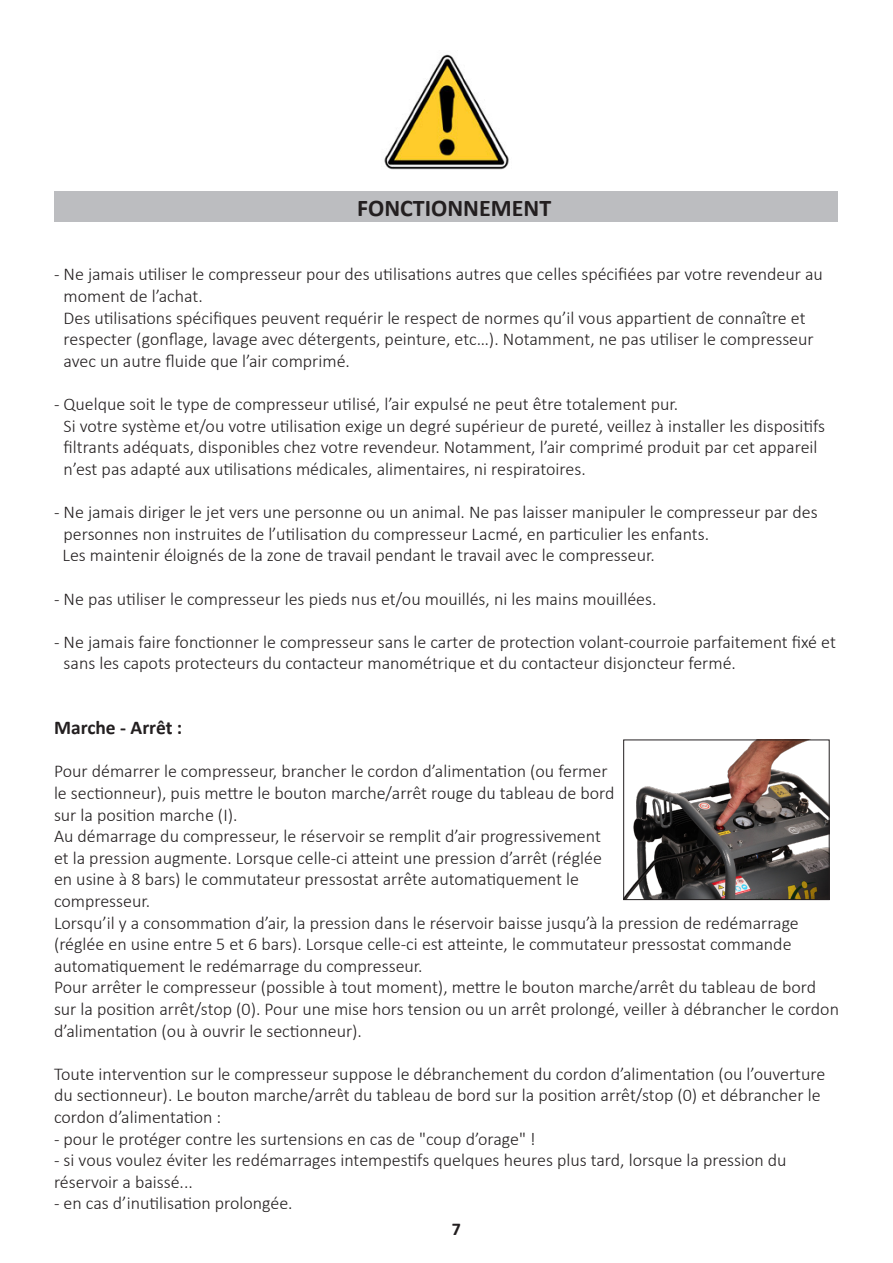
<style>
.page{position:relative;width:893px;height:1263px;background:#fff}
.page>*{position:absolute;margin:0;border:0;box-sizing:border-box;transform-origin:0 0}
.Sous_titre{font:700 24px "Calibri";color:#231f20}
.Sous_titre-2{font:700 19.5px "Calibri";color:#231f20}
.Texte{font:300 18px/21.6px "Calibri";color:#231f20}
.t1{font:700 18px "Calibri";color:#231f20}
.s1{color:#fff}
</style>
<div class="page">
<img style="left:384px;top:54px;width:125px;height:116px">
<div style="left:54px;top:192px;width:783px;height:30px;background:#bcbdc0"></div>
<img style="left:625px;top:742px;width:202px;height:156px">
<div style="left:623px;top:740px;width:206px;height:160px;border:1px solid #231f20"></div>
<p class="Sous_titre" style="left:357px;top:192px;width:195px">FONCTIONNEMENT</p>
<p class="Texte" style="left:64px;top:263px;width:761px;text-indent:-10px">- Ne jamais utiliser le compresseur pour des utilisations autres que celles spécifiées par votre revendeur au moment de l’achat.</p>
<p class="Texte" style="left:64px;top:307px;width:752px;text-indent:-10px"><span class="s1">-</span> Des utilisations spécifiques peuvent requérir le respect de normes qu’il vous appartient de connaître et respecter (gonflage, lavage avec détergents, peinture, etc…). Notamment, ne pas utiliser le compresseur avec un autre fluide que l’air comprimé.</p>
<p class="Texte" style="left:54px;top:393px;width:626px">- Quelque soit le type de compresseur utilisé, l’air expulsé ne peut être totalement pur.</p>
<p class="Texte" style="left:64px;top:415px;width:763px;text-indent:-10px"><span class="s1">-</span> Si votre système et/ou votre utilisation exige un degré supérieur de pureté, veillez à installer les dispositifs filtrants adéquats, disponibles chez votre revendeur. Notamment, l’air comprimé produit par cet appareil n’est pas adapté aux utilisations médicales, alimentaires, ni respiratoires.</p>
<p class="Texte" style="left:64px;top:501px;width:756px;text-indent:-10px">- Ne jamais diriger le jet vers une personne ou un animal. Ne pas laisser manipuler le compresseur par des personnes non instruites de l’utilisation du compresseur Lacmé, en particulier les enfants.</p>
<p class="Texte" style="left:63px;top:544px;width:594px">Les maintenir éloignés de la zone de travail pendant le travail avec le compresseur.</p>
<p class="Texte" style="left:54px;top:587px;width:604px">- Ne pas utiliser le compresseur les pieds nus et/ou mouillés, ni les mains mouillées.</p>
<p class="Texte" style="left:64px;top:631px;width:774px;text-indent:-10px">- Ne jamais faire fonctionner le compresseur sans le carter de protection volant-courroie parfaitement fixé et sans les capots protecteurs du contacteur manométrique et du contacteur disjoncteur fermé.</p>
<p class="Sous_titre-2" style="left:54px;top:715px;width:130px">Marche - Arrêt :</p>
<p class="Texte" style="left:54px;top:760px;width:562px">Pour démarrer le compresseur, brancher le cordon d’alimentation (ou fermer le sectionneur), puis mettre le bouton marche/arrêt rouge du tableau de bord sur la position marche (I).</p>
<p class="Texte" style="left:54px;top:825px;width:549px">Au démarrage du compresseur, le réservoir se remplit d’air progressivement et la pression augmente. Lorsque celle-ci atteint une pression d’arrêt (réglée en usine à 8 bars) le commutateur pressostat arrête automatiquement le compresseur.</p>
<p class="Texte" style="left:54px;top:911px;width:746px">Lorsqu’il y a consommation d’air, la pression dans le réservoir baisse jusqu’à la pression de redémarrage (réglée en usine entre 5 et 6 bars). Lorsque celle-ci est atteinte, le commutateur pressostat commande automatiquement le redémarrage du compresseur.</p>
<p class="Texte" style="left:54px;top:976px;width:786px">Pour arrêter le compresseur (possible à tout moment), mettre le bouton marche/arrêt du tableau de bord sur la position arrêt/stop (0). Pour une mise hors tension ou un arrêt prolongé, veiller à débrancher le cordon d’alimentation (ou à ouvrir le sectionneur).</p>
<p class="Texte" style="left:54px;top:1063px;width:773px">Toute intervention sur le compresseur suppose le débranchement du cordon d’alimentation (ou l’ouverture du sectionneur). Le bouton marche/arrêt du tableau de bord sur la position arrêt/stop (0) et débrancher le cordon d’alimentation :</p>
<p class="Texte" style="left:54px;top:1127px;width:483px">- pour le protéger contre les surtensions en cas de "coup d’orage" !</p>
<p class="Texte" style="left:54px;top:1149px;width:734px">- si vous voulez éviter les redémarrages intempestifs quelques heures plus tard, lorsque la pression du réservoir a baissé...</p>
<p class="Texte" style="left:54px;top:1192px;width:240px">- en cas d’inutilisation prolongée.</p>
<p class="t1" style="left:452px;top:1218px;width:11px">7</p>
</div>
